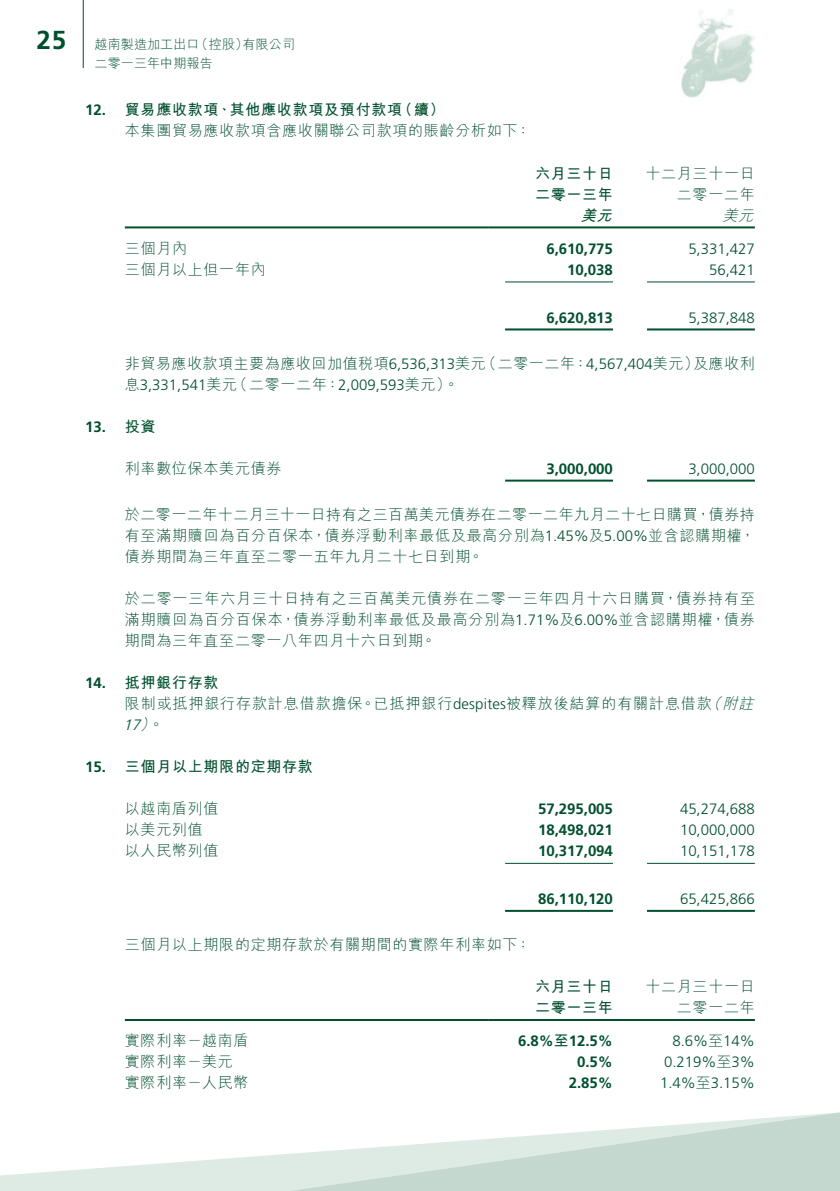
<style>
.page{position:relative;width:840px;height:1191px;background:#fff}
.page>*{position:absolute;margin:0;border:0;box-sizing:border-box;transform-origin:0 0}
.t1{font:700 26px "Frutiger LT Std";color:#00502e}
.Notes{font:300 15px/21px "M Hei HK";letter-spacing:.05em;color:#00502e}
.Notes-2{font:300 15px "Frutiger LT Std";color:#00502e}
.Notes-3{font:700 15px "Frutiger LT Std";color:#00502e}
.Notes_HD1{font:700 15px "M Hei HK";letter-spacing:.05em;color:#00502e}
.Notes-4{font:700 15px "M Hei HK";letter-spacing:.05em;color:#00502e}
.Notes_HD1-2{font:700 15px "Frutiger LT Std";color:#00502e}
.Notes-5{font:italic 300 15px "M Hei HK";color:#00502e}
.Notes-6{font:italic 700 15px "M Hei HK";color:#00502e}
.t2{font:300 13px/19px "M Hei HK";letter-spacing:.01em;color:#00502e}
.s1{font-family:"Frutiger LT Std"}
.s2{font-family:"M Hei HK"}
.s3{font-family:"Frutiger LT Std";font-style:italic}
</style>
<div class="page">
<svg style="left:0;top:1168px;width:96px;height:23px;fill:#deebe5"></svg>
<svg style="left:96px;top:1112px;width:743px;height:79px"></svg>
<hr style="left:83px;top:0;width:1px;height:68px;background:#00502e">
<img style="left:681px;top:9px;width:73px;height:89px">
<svg style="left:488px;top:228px;width:141px;height:55px"></svg>
<hr style="left:125px;top:226px;width:363px;height:2px;background:#00502e">
<hr style="left:488px;top:226px;width:141px;height:2px;background:#00502e">
<hr style="left:629px;top:226px;width:125px;height:2px;background:#00502e">
<hr style="left:505px;top:281px;width:107px;height:1px;background:#00502e">
<hr style="left:646px;top:281px;width:108px;height:1px;background:#00502e">
<hr style="left:505px;top:328px;width:107px;height:2px;background:#00502e">
<hr style="left:646px;top:328px;width:108px;height:2px;background:#00502e">
<hr style="left:505px;top:479px;width:107px;height:2px;background:#00502e">
<hr style="left:646px;top:479px;width:108px;height:2px;background:#00502e">
<svg style="left:505px;top:862px;width:108px;height:2px"></svg>
<hr style="left:505px;top:863px;width:107px;height:1px;background:#00502e">
<hr style="left:646px;top:863px;width:108px;height:1px;background:#00502e">
<hr style="left:505px;top:910px;width:107px;height:2px;background:#00502e">
<hr style="left:646px;top:910px;width:108px;height:2px;background:#00502e">
<hr style="left:125px;top:1019px;width:363px;height:2px;background:#00502e">
<hr style="left:488px;top:1019px;width:141px;height:2px;background:#00502e">
<hr style="left:629px;top:1019px;width:125px;height:2px;background:#00502e">
<h1 class="t1" style="left:37px;top:25px;width:31px">25</h1>
<p class="t2" style="left:195px;top:35px;width:55px">（控股）</p>
<p class="t2" style="left:94px;top:35px;width:120px">越南製造加工出口二零一三年中期報告</p>
<p class="t2" style="left:242px;top:35px;width:54px">有限公司</p>
<p class="Notes_HD1-2" style="left:85px;top:101px;width:22px">12.</p>
<p class="Notes_HD1-2" style="left:85px;top:418px;width:22px">13.</p>
<p class="Notes_HD1-2" style="left:85px;top:674px;width:22px">14.</p>
<p class="Notes_HD1-2" style="left:85px;top:758px;width:22px">15.</p>
<p class="Notes_HD1" style="left:125px;top:99px;width:278px">貿易應收款項、其他應收款項及預付款項</p>
<p class="Notes_HD1" style="left:397px;top:99px;width:49px">（續(</p>
<p class="Notes" style="left:125px;top:120px;width:407px">本集團貿易應收款項含應收關聯公司款項的賬齡分析如下：</p>
<p class="Notes" style="left:125px;top:237px;width:64px">三個月內</p>
<p class="Notes" style="left:125px;top:258px;width:142px">三個月以上但一年內</p>
<p class="Notes-4" style="left:534px;top:162px;width:79px">六月三十日</p>
<p class="Notes-4" style="left:534px;top:183px;width:79px">二零一三年</p>
<p class="Notes-6" style="left:580px;top:204px;width:37px">美元</p>
<p class="Notes-3" style="left:546px;top:239px;width:68px">6,610,775</p>
<p class="Notes-3" style="left:567px;top:260px;width:47px">10,038</p>
<p class="Notes-3" style="left:546px;top:308px;width:68px">6,620,813</p>
<p class="Notes" style="left:645px;top:162px;width:111px">十二月三十一日</p>
<p class="Notes" style="left:676px;top:183px;width:79px">二零一二年</p>
<p class="Notes-5" style="left:722px;top:207px;width:36px">美元</p>
<p class="Notes-2" style="left:688px;top:240px;width:68px">5,331,427</p>
<p class="Notes-2" style="left:708px;top:261px;width:47px">56,421</p>
<p class="Notes-2" style="left:688px;top:309px;width:68px">5,387,848</p>
<p class="Notes" style="left:232px;top:352px;width:254px;text-indent:-108px">非貿易應收款項主要為應收回加值稅項<span class="s1">6,536,313</span>美元（二零一二年：<span class="s1">2,009,593</span>美元。(</p>
<p class="Notes" style="left:481px;top:352px;width:219px">（二零一二年：<span class="s1">4,567,404</span>美元）</p>
<p class="Notes" style="left:692px;top:352px;width:63px">及應收利</p>
<p class="Notes-2" style="left:125px;top:376px;width:114px"><span class="s2">息</span>3,331,541<span class="s2">美元</span></p>
<p class="Notes_HD1" style="left:125px;top:415px;width:32px">投資</p>
<p class="Notes" style="left:125px;top:457px;width:158px">利率數位保本美元債券</p>
<p class="Notes" style="left:125px;top:503px;width:631px;text-align:justify">於二零一二年十二月三十一日持有之三百萬美元債券在二零一二年九月二十七日購買，債券持有至滿期贖回為百分百保本，債券浮動利率最低及最高分別為<span class="s1">1.45%</span>及<span class="s1">5.00%</span>並含認購期權，債券期間為三年直至二零一五年九月二十七日到期。</p>
<p class="Notes" style="left:125px;top:587px;width:631px;text-align:justify">於二零一三年六月三十日持有之三百萬美元債券在二零一三年四月十六日購買，債券持有至滿期贖回為百分百保本，債券浮動利率最低及最高分別為<span class="s1">1.71%</span>及<span class="s1">6.00%</span>並含認購期權，債券期間為三年直至二零一八年四月十六日到期。</p>
<p class="Notes_HD1" style="left:125px;top:671px;width:95px">抵押銀行存款</p>
<p class="Notes-3" style="left:546px;top:460px;width:68px">3,000,000</p>
<p class="Notes-2" style="left:688px;top:460px;width:68px">3,000,000</p>
<p class="Notes-5" style="left:705px;top:695px;width:20px">（</p>
<p class="Notes-5" style="left:722px;top:695px;width:36px">附註</p>
<p class="Notes" style="left:123px;top:692px;width:589px">限制或抵押銀行存款計息借款擔保。已抵押銀行<span class="s1">despites</span>被釋放後結算的有關計息借款<br><span class="s3">17</span> 。</p>
<p class="Notes-5" style="left:140px;top:716px;width:20px">(</p>
<p class="Notes_HD1" style="left:125px;top:755px;width:189px">三個月以上期限的定期存款</p>
<p class="Notes" style="left:125px;top:797px;width:95px">以越南盾列值</p>
<p class="Notes-3" style="left:538px;top:800px;width:76px">57,295,005</p>
<p class="Notes-2" style="left:679px;top:800px;width:76px">45,274,688</p>
<p class="Notes" style="left:125px;top:818px;width:79px">以美元列值</p>
<p class="Notes-3" style="left:538px;top:821px;width:76px">18,498,021</p>
<p class="Notes-2" style="left:679px;top:821px;width:76px">10,000,000</p>
<p class="Notes" style="left:125px;top:839px;width:95px">以人民幣列值</p>
<p class="Notes-3" style="left:538px;top:842px;width:76px">10,317,094</p>
<p class="Notes-2" style="left:679px;top:842px;width:76px">10,151,178</p>
<p class="Notes-3" style="left:538px;top:890px;width:76px">86,110,120</p>
<p class="Notes-2" style="left:679px;top:890px;width:76px">65,425,866</p>
<p class="Notes" style="left:125px;top:934px;width:407px">三個月以上期限的定期存款於有關期間的實際年利率如下：</p>
<p class="Notes-4" style="left:534px;top:975px;width:79px">六月三十日</p>
<p class="Notes" style="left:645px;top:976px;width:111px">十二月三十一日</p>
<p class="Notes-4" style="left:534px;top:996px;width:79px">二零一三年</p>
<p class="Notes" style="left:676px;top:997px;width:79px">二零一二年</p>
<p class="Notes" style="left:125px;top:1030px;width:125px">實際利率－越南盾</p>
<p class="Notes-3" style="left:518px;top:1032px;width:96px">6.8%<span class="s2">至</span>12.5%</p>
<p class="Notes-2" style="left:672px;top:1032px;width:84px">8.6%<span class="s2">至</span>14%</p>
<p class="Notes" style="left:125px;top:1051px;width:109px">實際利率－美元</p>
<p class="Notes-3" style="left:577px;top:1053px;width:37px">0.5%</p>
<p class="Notes-2" style="left:663px;top:1053px;width:92px">0.219%<span class="s2">至</span>3%</p>
<p class="Notes" style="left:125px;top:1072px;width:125px">實際利率－人民幣</p>
<p class="Notes-3" style="left:568px;top:1074px;width:46px">2.85%</p>
<p class="Notes-2" style="left:659px;top:1074px;width:96px">1.4%<span class="s2">至</span>3.15%</p>
</div>
